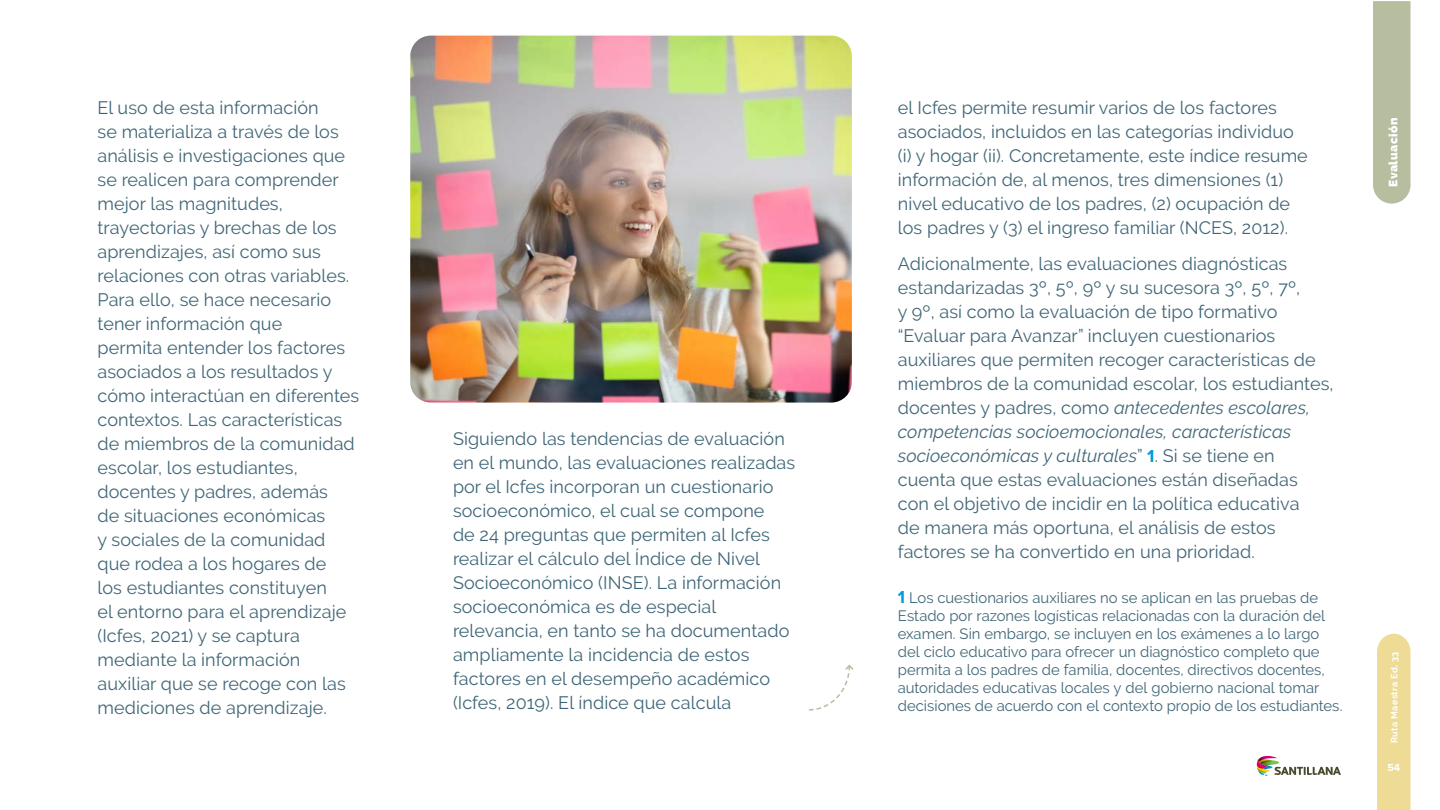
<style>
.page{position:relative;width:1440px;height:810px;background:#fff}
.page>*{position:absolute;margin:0;border:0;box-sizing:border-box;transform-origin:0 0}
.t1{font:18px/24px "Raleway";letter-spacing:.005em;color:#3f6677}
.t2{font:15px/18px "Raleway";color:#3f6677}
.t3{font:900 12px "Raleway";letter-spacing:.04em;color:#fff}
.t4{font:700 10.65px "Proxima Nova";color:#fff}
.t5{font:700 9px "Raleway";letter-spacing:.04em;color:#fff}
.s1{font-style:italic}
.s2{font-family:"Proxima Nova";font-weight:700;color:#009ddc}
.s3{font-family:"Proxima Nova";font-weight:700;font-size:18px;color:#009ddc}
</style>
<div class="page">
<img style="left:412px;top:37px;width:438px;height:364px">
<div style="left:409px;top:34px;width:444px;height:370px;border:2px solid #fff;border-radius:21px"></div>
<div style="left:1377px;top:634px;width:34px;height:176px;background:#eedc96"></div>
<svg style="left:1256px;top:755px;width:85px;height:21px"></svg>
<div style="left:1373px;top:1px;width:38px;height:203px;background:#b7bea0"></div>
<svg style="left:809px;top:664px;width:45px;height:47px"></svg>
<p class="t1" style="left:98px;top:96px;width:263px">El uso de esta información<br>se materializa a través de los análisis e investigaciones que se realicen para comprender mejor las magnitudes, trayectorias y brechas de los aprendizajes, así como sus relaciones con otras variables.<br>Para ello, se hace necesario tener información que<br>permita entender los factores asociados a los resultados y cómo interactúan en diferentes contextos. Las características de miembros de la comunidad escolar, los estudiantes, docentes y padres, además<br>de situaciones económicas<br>y sociales de la comunidad que rodea a los hogares de<br>los estudiantes constituyen<br>el entorno para el aprendizaje (Icfes, 2021) y se captura mediante la información auxiliar que se recoge con las mediciones de aprendizaje.</p>
<p class="t1" style="left:453px;top:426px;width:344px">Siguiendo las tendencias de evaluación en el mundo, las evaluaciones realizadas por el Icfes incorporan un cuestionario socioeconómico, el cual se compone<br>de 24 preguntas que permiten al Icfes realizar el cálculo del Índice de Nivel Socioeconómico (INSE). La información socioeconómica es de especial relevancia, en tanto se ha documentado ampliamente la incidencia de estos factores en el desempeño académico (Icfes, 2019). El índice que calcula</p>
<p class="t1" style="left:898px;top:96px;width:412px">el Icfes permite resumir varios de los factores asociados, incluidos en las categorías individuo (i) y hogar (ii). Concretamente, este índice resume información de, al menos, tres dimensiones (1) nivel educativo de los padres, (2) ocupación de los padres y (3) el ingreso familiar (NCES, 2012).</p>
<p class="t1" style="left:898px;top:252px;width:437px">Adicionalmente, las evaluaciones diagnósticas estandarizadas 3º, 5º, 9º y su sucesora 3º, 5º, 7º,<br>y 9º, así como la evaluación de tipo formativo “Evaluar para Avanzar” incluyen cuestionarios auxiliares que permiten recoger características de miembros de la comunidad escolar, los estudiantes, docentes y padres, como <span class="s1">antecedentes escolares, competencias socioemocionales, características socioeconómicas y culturales</span>” <span class="s2">1</span>. Si se tiene en cuenta que estas evaluaciones están diseñadas<br>con el objetivo de incidir en la política educativa<br>de manera más oportuna, el análisis de estos factores se ha convertido en una prioridad.</p>
<p class="t2" style="left:898px;top:588px;width:446px"><span class="s3">1</span> Los cuestionarios auxiliares no se aplican en las pruebas de Estado por razones logísticas relacionadas con la duración del examen. Sin embargo, se incluyen en los exámenes a lo largo del ciclo educativo para ofrecer un diagnóstico completo que permita a los padres de familia, docentes, directivos docentes, autoridades educativas locales y del gobierno nacional tomar decisiones de acuerdo con el contexto propio de los estudiantes.</p>
<p class="t3" style="left:1386px;top:187px;width:71px;rotate:-90deg">Evaluación</p>
<p class="t5" style="left:1389px;top:743px;width:92px;rotate:-90deg">Ruta Maestra Ed. 33</p>
<p class="t4" style="left:1387px;top:759px;width:14px">54</p>
</div>
